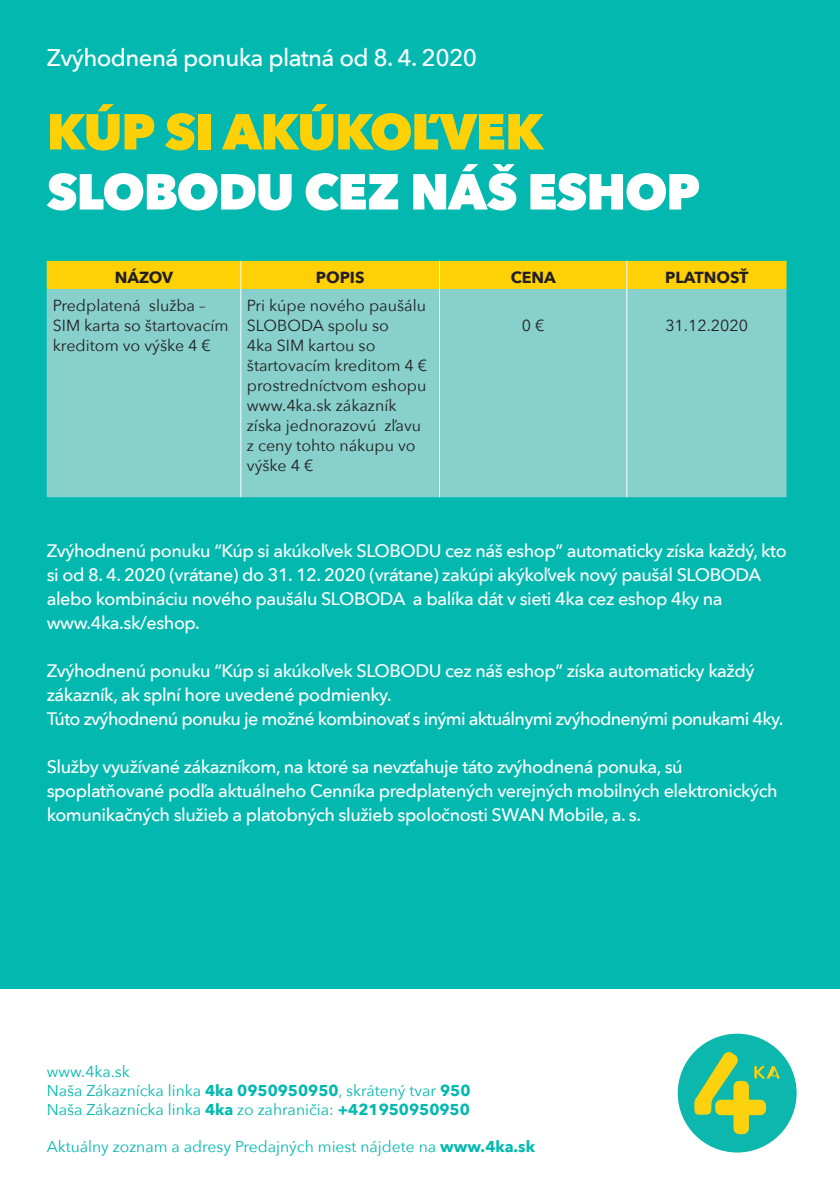
<style>
.page{position:relative;width:840px;height:1191px;background:#fff}
.page>*{position:absolute;margin:0;border:0;box-sizing:border-box;transform-origin:0 0}
.t1{font:800 50px "Avenir Next";letter-spacing:-.03em;color:#fff}
.t2{font:800 50px "Avenir Next";letter-spacing:-.025em;color:#fed006}
.t3{font:500 24px "Avenir Next";letter-spacing:-.025em;color:#fff}
.t4{font:500 18px/24px "Avenir Next";letter-spacing:-.025em;color:#fff}
.t5{font:16px/20px "Avenir Next";color:#231f20}
.t6{font:700 16px "Avenir Next";color:#231f20}
.t7{font:15.6px "Avenir Next";color:#03b9af}
.s1{font-weight:700}
</style>
<div class="page">
<div style="left:0;top:0;width:839px;height:989px;background:#03b9af"></div>
<div style="left:47px;top:289px;width:739px;height:208px;background:#87d0cc"></div>
<hr style="left:240px;top:289px;width:1px;height:208px;background:#fff">
<hr style="left:439px;top:289px;width:1px;height:208px;background:#fff">
<div style="left:47px;top:261px;width:739px;height:28px;background:#fed006"></div>
<hr style="left:626px;top:289px;width:1px;height:208px;background:#fff">
<svg style="left:677px;top:1033px;width:119px;height:119px"></svg>
<p class="t3" style="left:47px;top:38px;width:431px">Zvýhodnená ponuka platná od 8. 4. 2020</p>
<p class="t2" style="left:47px;top:101px;width:497px">KÚP SI AKÚKOĽVEK</p>
<p class="t1" style="left:47px;top:161px;width:654px">SLOBODU CEZ NÁŠ ESHOP</p>
<p class="t6" style="left:115px;top:263px;width:60px">NÁZOV</p>
<p class="t6" style="left:315px;top:263px;width:50px">POPIS</p>
<p class="t6" style="left:510px;top:263px;width:47px">CENA</p>
<p class="t6" style="left:664px;top:263px;width:85px">PLATNOSŤ</p>
<p class="t5" style="left:53px;top:295px;width:177px">Predplatená služba –<br>SIM karta so štartovacím kreditom vo výške 4 €</p>
<p class="t5" style="left:247px;top:295px;width:182px">Pri kúpe nového paušálu<br>SLOBODA spolu so<br>4ka SIM kartou so štartovacím kreditom 4 € prostredníctvom eshopu www.4ka.sk zákazník získa jednorazovú zľavu z ceny tohto nákupu vo výške 4 €</p>
<p class="t5" style="left:521px;top:315px;width:24px">0 €</p>
<p class="t5" style="left:665px;top:315px;width:84px">31.12.2020</p>
<p class="t4" style="left:47px;top:538px;width:741px">Zvýhodnenú ponuku “Kúp si akúkoľvek SLOBODU cez náš eshop” automaticky získa každý, kto si od 8. 4. 2020 (vrátane) do 31. 12. 2020 (vrátane) zakúpi akýkoľvek nový paušál SLOBODA alebo kombináciu nového paušálu SLOBODA a balíka dát v sieti 4ka cez eshop 4ky na www.4ka.sk/eshop.</p>
<p class="t4" style="left:47px;top:658px;width:709px">Zvýhodnenú ponuku “Kúp si akúkoľvek SLOBODU cez náš eshop” získa automaticky každý zákazník, ak splní hore uvedené podmienky.</p>
<p class="t4" style="left:47px;top:706px;width:737px">Túto zvýhodnenú ponuku je možné kombinovať s inými aktuálnymi zvýhodnenými ponukami 4ky.</p>
<p class="t4" style="left:47px;top:754px;width:732px">Služby využívané zákazníkom, na ktoré sa nevzťahuje táto zvýhodnená ponuka, sú spoplatňované podľa aktuálneho Cenníka predplatených verejných mobilných elektronických komunikačných služieb a platobných služieb spoločnosti SWAN Mobile, a. s.</p>
<p class="t7" style="left:47px;top:1058px;width:84px">www.4ka.sk</p>
<p class="t7" style="left:47px;top:1077px;width:425px">Naša Zákaznícka linka <span class="s1">4ka 0950950950</span>, skrátený tvar <span class="s1">950</span></p>
<p class="t7" style="left:47px;top:1096px;width:424px">Naša Zákaznícka linka <span class="s1">4ka</span> zo zahraničia: <span class="s1">+421950950950</span></p>
<p class="t7" style="left:47px;top:1133px;width:489px">Aktuálny zoznam a adresy Predajných miest nájdete na <span class="s1">www.4ka.sk</span></p>
</div>
